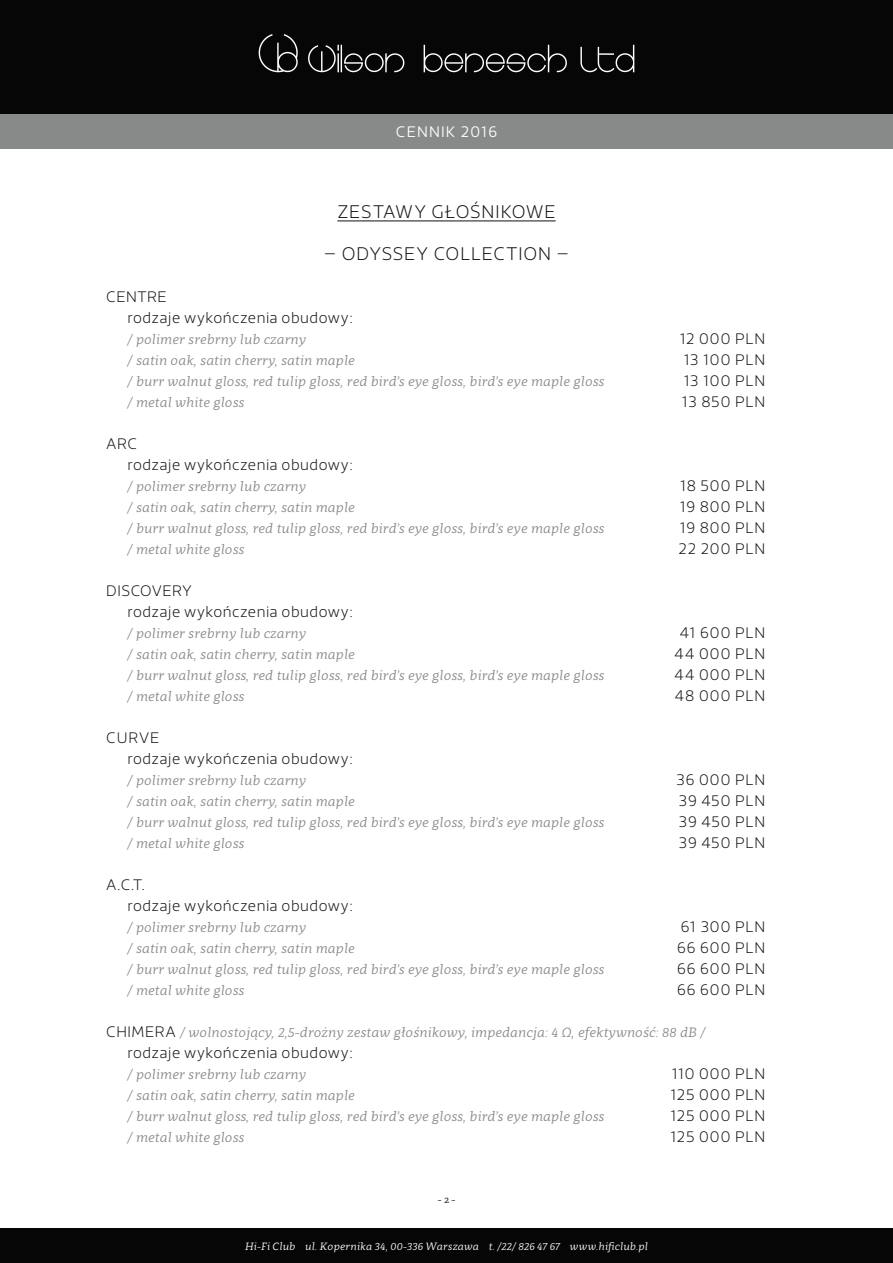
<style>
.page{position:relative;width:893px;height:1263px;background:#fff}
.page>*{position:absolute;margin:0;border:0;box-sizing:border-box;transform-origin:0 0}
.main{font:200 18px "Riona Sans";letter-spacing:.045em;color:#121212}
.main-2{font:200 15px "Riona Sans";letter-spacing:.04em;color:#121212}
.t1{font:300 15px "Riona Sans";letter-spacing:.075em;color:#fff}
.main-3{font:200 15px "Riona Sans";letter-spacing:.02em;color:#121212}
.main-4{font:italic 13.5px "Clavo";letter-spacing:.01em;color:#888a8a}
.t2{font:italic 10.5px "Clavo";letter-spacing:.015em;color:#fff}
.t3{font:10.5px "Clavo";color:#121212}
.s1{font-family:"Riona Sans";font-weight:200;font-style:normal;font-size:15px;color:#121212}
</style>
<div class="page">
<div style="left:0;top:0;width:893px;height:115px;background:#060606"></div>
<div style="left:0;top:115px;width:893px;height:34px;background:#888a8a"></div>
<div style="left:0;top:1229px;width:893px;height:34px;background:#060606"></div>
<hr style="left:337px;top:220px;width:219px;height:1px;background:#121212">
<svg style="left:259px;top:34px;width:375px;height:38px"></svg>
<p class="t1" style="left:396px;top:123px;width:103px">CENNIK 2016</p>
<p class="main" style="left:337px;top:201px;width:220px">ZESTAWY GŁOŚNIKOWE</p>
<p class="main" style="left:324px;top:243px;width:246px">– ODYSSEY COLLECTION –</p>
<p class="main-2" style="left:106px;top:287px;width:62px">CENTRE</p>
<p class="main-2" style="left:128px;top:308px;width:227px">rodzaje wykończenia obudowy:</p>
<p class="main-4" style="left:128px;top:330px;width:180px">/ polimer srebrny lub czarny</p>
<p class="main-2" style="left:680px;top:329px;width:87px">12 000 PLN</p>
<p class="main-4" style="left:128px;top:351px;width:229px">/ satin oak, satin cherry, satin maple</p>
<p class="main-2" style="left:684px;top:350px;width:83px">13 100 PLN</p>
<p class="main-4" style="left:128px;top:372px;width:478px">/ burr walnut gloss, red tulip gloss, red bird’s eye gloss, bird’s eye maple gloss</p>
<p class="main-2" style="left:684px;top:371px;width:83px">13 100 PLN</p>
<p class="main-4" style="left:128px;top:393px;width:118px">/ metal white gloss</p>
<p class="main-2" style="left:682px;top:392px;width:85px">13 850 PLN</p>
<p class="main-2" style="left:106px;top:434px;width:33px">ARC</p>
<p class="main-2" style="left:128px;top:455px;width:227px">rodzaje wykończenia obudowy:</p>
<p class="main-4" style="left:128px;top:477px;width:180px">/ polimer srebrny lub czarny</p>
<p class="main-2" style="left:680px;top:476px;width:87px">18 500 PLN</p>
<p class="main-4" style="left:128px;top:498px;width:229px">/ satin oak, satin cherry, satin maple</p>
<p class="main-2" style="left:680px;top:497px;width:87px">19 800 PLN</p>
<p class="main-4" style="left:128px;top:519px;width:478px">/ burr walnut gloss, red tulip gloss, red bird’s eye gloss, bird’s eye maple gloss</p>
<p class="main-2" style="left:680px;top:518px;width:87px">19 800 PLN</p>
<p class="main-4" style="left:128px;top:540px;width:118px">/ metal white gloss</p>
<p class="main-2" style="left:679px;top:539px;width:88px">22 200 PLN</p>
<p class="main-3" style="left:106px;top:581px;width:87px">DISCOVERY</p>
<p class="main-2" style="left:128px;top:602px;width:227px">rodzaje wykończenia obudowy:</p>
<p class="main-4" style="left:128px;top:624px;width:180px">/ polimer srebrny lub czarny</p>
<p class="main-2" style="left:680px;top:623px;width:87px">41 600 PLN</p>
<p class="main-4" style="left:128px;top:645px;width:229px">/ satin oak, satin cherry, satin maple</p>
<p class="main-2" style="left:674px;top:644px;width:92px">44 000 PLN</p>
<p class="main-4" style="left:128px;top:666px;width:478px">/ burr walnut gloss, red tulip gloss, red bird’s eye gloss, bird’s eye maple gloss</p>
<p class="main-2" style="left:674px;top:665px;width:92px">44 000 PLN</p>
<p class="main-4" style="left:128px;top:687px;width:118px">/ metal white gloss</p>
<p class="main-2" style="left:675px;top:686px;width:92px">48 000 PLN</p>
<p class="main-2" style="left:106px;top:728px;width:55px">CURVE</p>
<p class="main-2" style="left:128px;top:749px;width:227px">rodzaje wykończenia obudowy:</p>
<p class="main-4" style="left:128px;top:771px;width:180px">/ polimer srebrny lub czarny</p>
<p class="main-2" style="left:677px;top:770px;width:90px">36 000 PLN</p>
<p class="main-4" style="left:128px;top:792px;width:229px">/ satin oak, satin cherry, satin maple</p>
<p class="main-2" style="left:679px;top:791px;width:88px">39 450 PLN</p>
<p class="main-4" style="left:128px;top:813px;width:478px">/ burr walnut gloss, red tulip gloss, red bird’s eye gloss, bird’s eye maple gloss</p>
<p class="main-2" style="left:679px;top:812px;width:88px">39 450 PLN</p>
<p class="main-4" style="left:128px;top:834px;width:118px">/ metal white gloss</p>
<p class="main-2" style="left:679px;top:833px;width:88px">39 450 PLN</p>
<p class="main-2" style="left:106px;top:875px;width:40px">A.C.T.</p>
<p class="main-2" style="left:128px;top:896px;width:227px">rodzaje wykończenia obudowy:</p>
<p class="main-4" style="left:128px;top:918px;width:180px">/ polimer srebrny lub czarny</p>
<p class="main-2" style="left:681px;top:917px;width:86px">61 300 PLN</p>
<p class="main-4" style="left:128px;top:939px;width:229px">/ satin oak, satin cherry, satin maple</p>
<p class="main-2" style="left:677px;top:938px;width:90px">66 600 PLN</p>
<p class="main-4" style="left:128px;top:960px;width:478px">/ burr walnut gloss, red tulip gloss, red bird’s eye gloss, bird’s eye maple gloss</p>
<p class="main-2" style="left:677px;top:959px;width:90px">66 600 PLN</p>
<p class="main-4" style="left:128px;top:981px;width:118px">/ metal white gloss</p>
<p class="main-2" style="left:677px;top:980px;width:90px">66 600 PLN</p>
<p class="main-4" style="left:106px;top:1023px;width:601px"><span class="s1">CHIMERA</span> / wolnostojący, 2,5-drożny zestaw głośnikowy, impedancja: 4 Ω, efektywność: 88 dB /</p>
<p class="main-2" style="left:128px;top:1043px;width:227px">rodzaje wykończenia obudowy:</p>
<p class="main-4" style="left:128px;top:1065px;width:180px">/ polimer srebrny lub czarny</p>
<p class="main-2" style="left:672px;top:1064px;width:95px">110 000 PLN</p>
<p class="main-4" style="left:128px;top:1086px;width:229px">/ satin oak, satin cherry, satin maple</p>
<p class="main-2" style="left:670px;top:1085px;width:96px">125 000 PLN</p>
<p class="main-4" style="left:128px;top:1107px;width:478px">/ burr walnut gloss, red tulip gloss, red bird’s eye gloss, bird’s eye maple gloss</p>
<p class="main-2" style="left:670px;top:1106px;width:96px">125 000 PLN</p>
<p class="main-4" style="left:128px;top:1128px;width:118px">/ metal white gloss</p>
<p class="main-2" style="left:670px;top:1127px;width:96px">125 000 PLN</p>
<p class="t3" style="left:438px;top:1192px;width:19px">- 2 -</p>
<p class="t2" style="left:245px;top:1239px;width:404px">Hi-Fi Club ul. Kopernika 34, 00-336 Warszawa t. /22/ 826 47 67 www.hificlub.pl</p>
</div>
